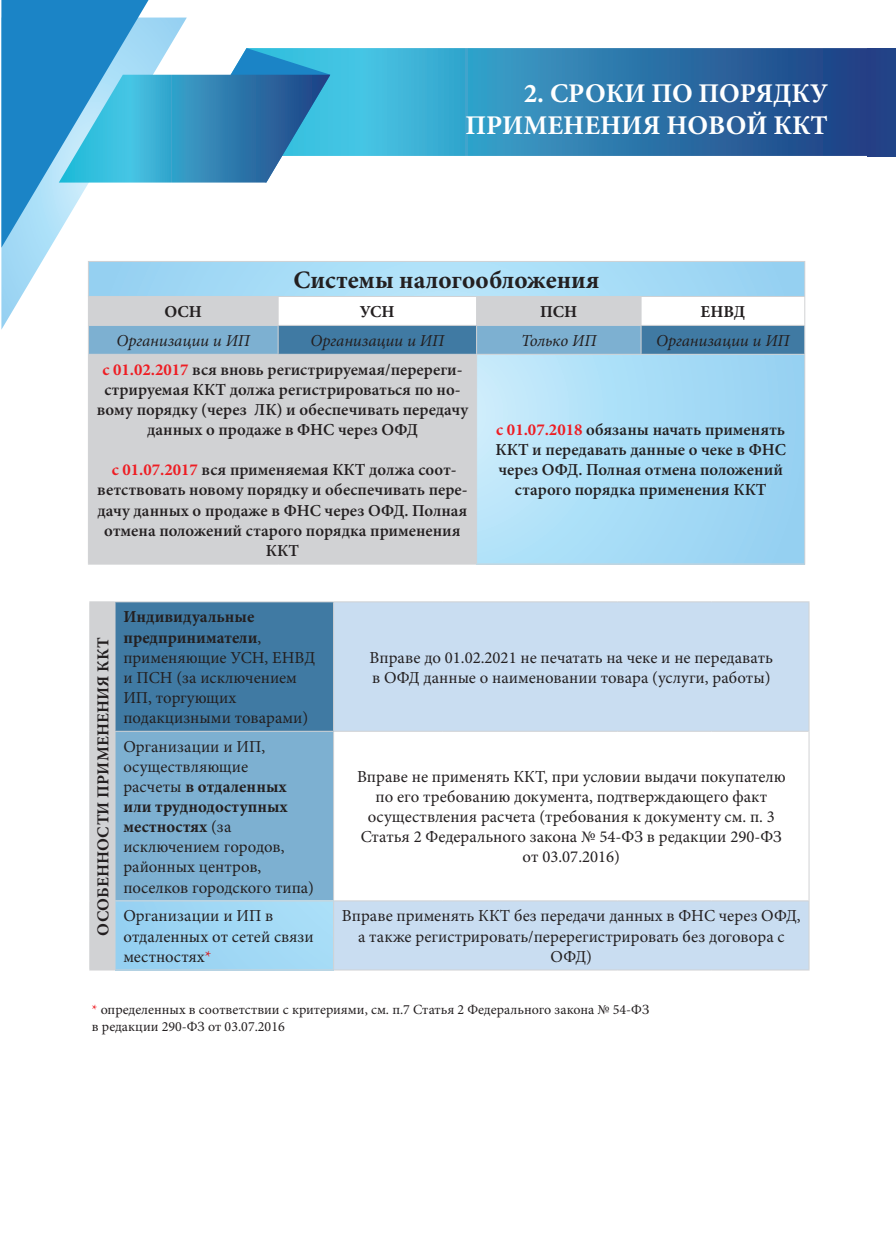
<style>
.page{position:relative;width:896px;height:1248px;background:#fff}
.page>*{position:absolute;margin:0;border:0;box-sizing:border-box;transform-origin:0 0}
.t1{font:700 27px/32.4px "Minion Pro";color:#fff;text-align:right}
.t2{font:700 25.2px "Minion Pro";color:#231f20}
.t3{font:16.8px/20px "Minion Pro";color:#231f20}
.t4{font:600 16.8px/20px "Minion Pro";color:#231f20;text-align:center}
.t5{font:italic 16.8px "Minion Pro";color:#231f20}
.t6{font:700 16.8px "Minion Pro";letter-spacing:.01em;color:#231f20}
.t7{font:14px/16.8px "Minion Pro";color:#231f20}
.s1{font-weight:700;color:#ee1d23}
.s2{font-weight:700}
.s3{color:#d1232a}
.s4{color:#ee1d23}
</style>
<div class="page">
<svg style="left:1px;top:248px;width:49px;height:82px"></svg>
<svg style="left:330px;top:48px;width:537px;height:108px;background:#3081b3"></svg>
<svg style="left:1px;top:0;width:329px;height:248px"></svg>
<svg style="left:89px;top:262px;width:715px;height:34px;background:#a5daf5"></svg>
<div style="left:89px;top:355px;width:387px;height:208px;background:#d1d2d4"></div>
<div style="left:476px;top:354px;width:329px;height:210px;background:linear-gradient(to right,#c2eafb,#93d0f2)"></div>
<hr style="left:88px;top:261px;width:190px;height:1px;background:#d1d2d4">
<hr style="left:88px;top:262px;width:1px;height:34px;background:#d1d2d4">
<hr style="left:278px;top:261px;width:198px;height:1px;background:#d1d2d4">
<hr style="left:476px;top:261px;width:165px;height:1px;background:#d1d2d4">
<hr style="left:641px;top:261px;width:164px;height:1px;background:#d1d2d4">
<hr style="left:804px;top:262px;width:1px;height:34px;background:#d1d2d4">
<hr style="left:88px;top:296px;width:190px;height:1px;background:#d1d2d4">
<hr style="left:278px;top:296px;width:198px;height:1px;background:#d1d2d4">
<hr style="left:476px;top:296px;width:165px;height:1px;background:#d1d2d4">
<hr style="left:641px;top:296px;width:164px;height:1px;background:#d1d2d4">
<hr style="left:88px;top:354px;width:190px;height:1px;background:#d1d2d4">
<hr style="left:278px;top:354px;width:198px;height:1px;background:#d1d2d4">
<hr style="left:476px;top:354px;width:165px;height:1px;background:#d1d2d4">
<hr style="left:476px;top:355px;width:1px;height:208px;background:#d1d2d4">
<hr style="left:641px;top:354px;width:164px;height:1px;background:#d1d2d4">
<hr style="left:804px;top:355px;width:1px;height:208px;background:#d1d2d4">
<hr style="left:88px;top:563px;width:190px;height:1px;background:#d1d2d4">
<hr style="left:278px;top:563px;width:198px;height:1px;background:#d1d2d4">
<hr style="left:476px;top:563px;width:165px;height:1px;background:#d1d2d4">
<hr style="left:641px;top:563px;width:164px;height:1px;background:#d1d2d4">
<svg style="left:88px;top:297px;width:717px;height:57px"></svg>
<hr style="left:88px;top:355px;width:1px;height:208px;background:#d1d2d4">
<div style="left:868px;top:48px;width:28px;height:108px;background:#234287"></div>
<div style="left:115px;top:602px;width:219px;height:129px;background:#407aa3"></div>
<svg style="left:334px;top:602px;width:474px;height:367px;fill:#c9ddf1"></svg>
<div style="left:115px;top:731px;width:219px;height:169px;background:#7db0d1"></div>
<div style="left:115px;top:900px;width:219px;height:69px;background:#a0d8f4"></div>
<hr style="left:115px;top:601px;width:219px;height:1px;background:#d1d2d4">
<hr style="left:115px;top:602px;width:1px;height:128px;background:#d1d2d4">
<hr style="left:334px;top:601px;width:108px;height:1px;background:#d1d2d4">
<hr style="left:333px;top:602px;width:1px;height:128px;background:#d1d2d4">
<hr style="left:442px;top:601px;width:175px;height:1px;background:#d1d2d4">
<hr style="left:617px;top:601px;width:94px;height:1px;background:#d1d2d4">
<hr style="left:711px;top:601px;width:98px;height:1px;background:#d1d2d4">
<hr style="left:808px;top:602px;width:1px;height:129px;background:#d1d2d4">
<hr style="left:115px;top:730px;width:219px;height:1px;background:#d1d2d4">
<hr style="left:115px;top:731px;width:1px;height:169px;background:#d1d2d4">
<hr style="left:334px;top:730px;width:108px;height:1px;background:#d1d2d4">
<hr style="left:333px;top:731px;width:1px;height:169px;background:#d1d2d4">
<hr style="left:442px;top:730px;width:175px;height:1px;background:#d1d2d4">
<hr style="left:617px;top:730px;width:94px;height:1px;background:#d1d2d4">
<hr style="left:711px;top:730px;width:97px;height:1px;background:#d1d2d4">
<hr style="left:808px;top:731px;width:1px;height:169px;background:#d1d2d4">
<hr style="left:808px;top:900px;width:1px;height:69px;background:#d1d2d4">
<svg style="left:89px;top:601px;width:26px;height:369px;background:#d1d2d4"></svg>
<hr style="left:115px;top:900px;width:219px;height:1px;background:#d1d2d4">
<hr style="left:115px;top:901px;width:1px;height:68px;background:#d1d2d4">
<hr style="left:334px;top:900px;width:108px;height:1px;background:#d1d2d4">
<hr style="left:333px;top:901px;width:1px;height:68px;background:#d1d2d4">
<hr style="left:442px;top:900px;width:175px;height:1px;background:#d1d2d4">
<hr style="left:617px;top:900px;width:94px;height:1px;background:#d1d2d4">
<hr style="left:711px;top:900px;width:97px;height:1px;background:#d1d2d4">
<hr style="left:115px;top:969px;width:219px;height:1px;background:#d1d2d4">
<hr style="left:334px;top:969px;width:108px;height:1px;background:#d1d2d4">
<hr style="left:442px;top:969px;width:175px;height:1px;background:#d1d2d4">
<hr style="left:617px;top:969px;width:94px;height:1px;background:#d1d2d4">
<hr style="left:711px;top:969px;width:98px;height:1px;background:#d1d2d4">
<p class="t1" style="left:465px;top:77px;width:364px">2. СРОКИ ПО ПОРЯДКУ<br>ПРИМЕНЕНИЯ НОВОЙ ККТ</p>
<p class="t2" style="left:294px;top:262px;width:307px">Системы налогообложения</p>
<p class="t6" style="left:164px;top:300px;width:39px">ОСН</p>
<p class="t6" style="left:360px;top:300px;width:36px">УСН</p>
<p class="t6" style="left:540px;top:300px;width:39px">ПСН</p>
<p class="t6" style="left:700px;top:300px;width:46px">ЕНВД</p>
<p class="t5" style="left:116px;top:329px;width:135px">Организации и ИП</p>
<p class="t5" style="left:311px;top:329px;width:135px">Организации и ИП</p>
<p class="t5" style="left:521px;top:329px;width:77px">Только ИП</p>
<p class="t5" style="left:656px;top:329px;width:135px">Организации и ИП</p>
<p class="t4" style="left:97px;top:359px;width:373px"><span class="s1">с 01.02.2017</span> вся вновь регистрируемая/перереги&shy;стрируемая ККТ должа регистрироваться по но&shy;вому порядку (через ЛК) и обеспечивать передачу данных о продаже в ФНС через ОФД</p>
<p class="t4" style="left:97px;top:460px;width:372px"><span class="s1">с 01.07.2017</span> вся применяемая ККТ должа соот&shy;ветствовать новому порядку и обеспечивать пере&shy;дачу данных о продаже в ФНС через ОФД. Полная отмена положений старого порядка применения ККТ</p>
<p class="t4" style="left:495px;top:419px;width:292px"><span class="s1">с 01.07.2018</span> обязаны начать применять ККТ и передавать данные о чеке в ФНС через ОФД. Полная отмена положений старого порядка применения ККТ</p>
<p class="t6" style="left:91px;top:935px;width:300px;rotate:-90deg">ОСОБЕННОСТИ ПРИМЕНЕНИЯ ККТ</p>
<p class="t3" style="left:123px;top:607px;width:193px"><span class="s2">Индивидуальные предприниматели</span>, применяющие УСН, ЕНВД и ПСН (за исключением<br>ИП, торгующих подакцизными товарами)</p>
<p class="t3" style="left:123px;top:736px;width:192px">Организации и ИП, осуществляющие<br>расчеты <span class="s2">в отдаленных или труднодоступных местностях</span> (за исключением городов, районных центров, поселков городского типа)</p>
<p class="t3" style="left:370px;top:647px;width:405px">Вправе до 01.02.2021 не печатать на чеке и не передавать в ОФД данные о наименовании товара (услуги, работы)</p>
<p class="t3" style="left:357px;top:766px;width:430px;text-align:center">Вправе не применять ККТ, при условии выдачи покупателю по его требованию документа, подтверждающего факт осуществления расчета (требования к документу см. п. 3<br>Статья 2 Федерального закона № 54-ФЗ в редакции 290-ФЗ от 03.07.2016)</p>
<p class="t3" style="left:123px;top:906px;width:192px">Организации и ИП в отдаленных от сетей связи местностях<span class="s3">*</span></p>
<p class="t3" style="left:342px;top:906px;width:460px;text-align:center">Вправе применять ККТ без передачи данных в ФНС через ОФД, а также регистрировать/перерегистрировать без договора с<br>ОФД)</p>
<p class="t7" style="left:92px;top:1001px;width:559px"><span class="s4">*</span> определенных в соответствии с критериями, см. п.7 Статья 2 Федерального закона № 54-ФЗ в редакции 290-ФЗ от 03.07.2016</p>
</div>
